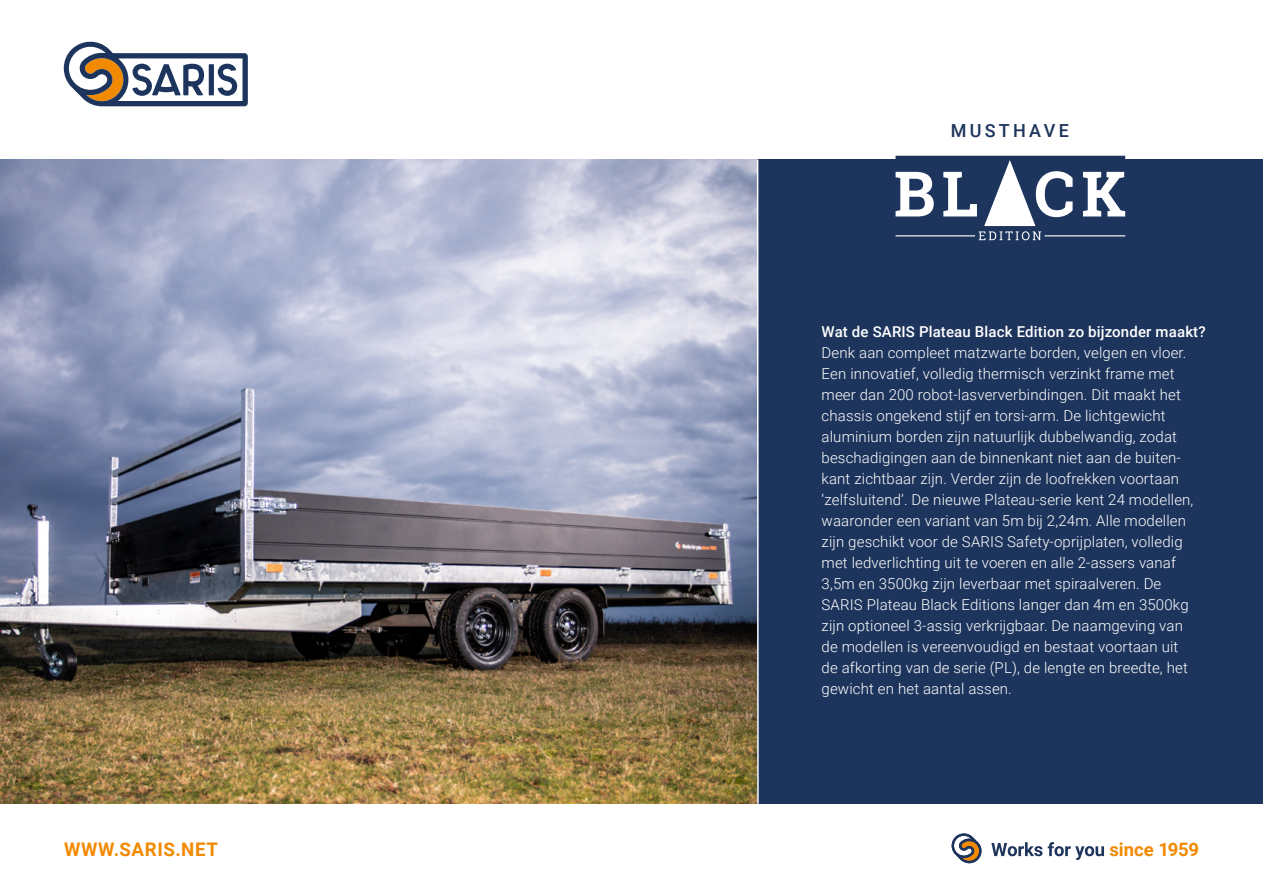
<style>
.page{position:relative;width:1263px;height:893px;background:#fff}
.page>*{position:absolute;margin:0;border:0;box-sizing:border-box;transform-origin:0 0}
.t1{font:700 18.75px "Roboto";letter-spacing:.035em;color:#f18a00}
.t2{font:700 18.45px "Roboto";color:#f18a00}
.t3{font:500 18px "Roboto";letter-spacing:.18em;color:#1d345c}
.t4{font:300 15px/21px "Roboto";letter-spacing:.01em;color:#fff}
.t5{font:500 15px "Roboto";letter-spacing:.01em;color:#fff}
</style>
<div class="page">
<svg style="left:64px;top:42px;width:184px;height:64px"></svg>
<svg style="left:991px;top:842px;width:51px;height:14px"></svg>
<svg style="left:1048px;top:842px;width:56px;height:18px"></svg>
<svg style="left:952px;top:833px;width:29px;height:30px"></svg>
<img style="left:0;top:159px;width:757px;height:645px">
<div style="left:758px;top:159px;width:505px;height:645px;background:#1d345c"></div>
<hr style="left:895px;top:156px;width:230px;height:4px;background:#1d345c">
<svg style="left:895px;top:160px;width:230px;height:80px"></svg>
<hr style="left:757px;top:159px;width:2px;height:645px;background:#fff">
<p class="t3" style="left:951px;top:118px;width:120px">MUSTHAVE</p>
<p class="t5" style="left:821px;top:321px;width:386px">Wat de SARIS Plateau Black Edition zo bijzonder maakt?</p>
<p class="t4" style="left:821px;top:341px;width:373px">Denk aan compleet matzwarte borden, velgen en vloer.<br>Een innovatief, volledig thermisch verzinkt frame met meer dan 200 robot-lasververbindingen. Dit maakt het chassis ongekend stijf en torsi-arm. De lichtgewicht aluminium borden zijn natuurlijk dubbelwandig, zodat beschadigingen aan de binnenkant niet aan de buiten&shy;kant zichtbaar zijn. Verder zijn de loofrekken voortaan ‘zelfsluitend’. De nieuwe Plateau-serie kent 24 modellen, waaronder een variant van 5m bij 2,24m. Alle modellen zijn geschikt voor de SARIS Safety-oprijplaten, volledig met ledverlichting uit te voeren en alle 2-assers vanaf 3,5m en 3500kg zijn leverbaar met spiraalveren. De SARIS Plateau Black Editions langer dan 4m en 3500kg zijn optioneel 3-assig verkrijgbaar. De naamgeving van de modellen is vereenvoudigd en bestaat voortaan uit de afkorting van de serie (PL), de lengte en breedte, het gewicht en het aantal assen.</p>
<p class="t1" style="left:64px;top:836px;width:156px">WWW.SARIS.NET</p>
<p class="t2" style="left:1109px;top:836px;width:91px">since 1959</p>
</div>
